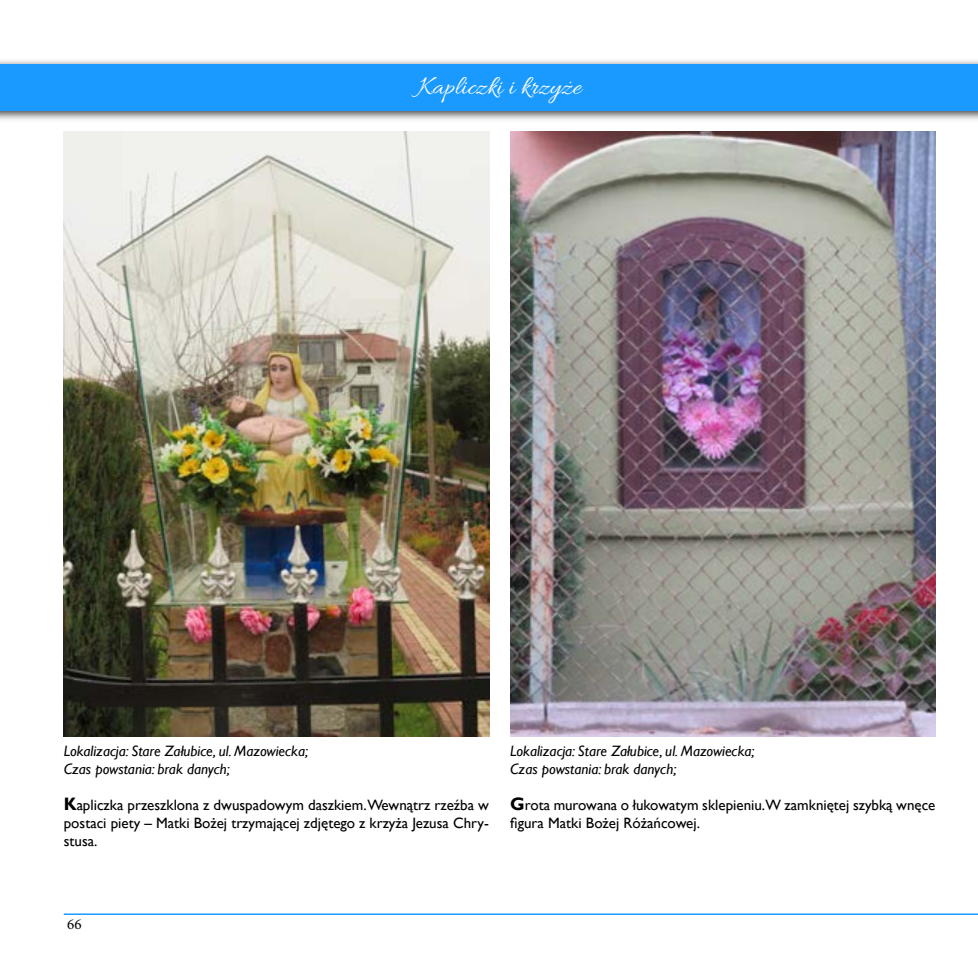
<style>
.page{position:relative;width:978px;height:978px;background:#fff}
.page>*{position:absolute;margin:0;border:0;box-sizing:border-box;transform-origin:0 0}
.t1{font:27px "Allura";color:#fff}
.t2{font:15px/18px "Gill Sans";color:#000;text-align:justify}
.t3{font:italic 15px/18px "Gill Sans";color:#000}
.t4{font:15px "Minion Pro";color:#000}
.s1{font-weight:700;font-size:18px}
</style>
<div class="page">
<div style="left:0;top:59px;width:978px;height:63px;background:#000;opacity:.75"></div>
<div style="left:0;top:64px;width:978px;height:47px;background:#1a9aff"></div>
<img style="left:64px;top:131px;width:425px;height:605px">
<img style="left:510px;top:131px;width:425px;height:605px">
<hr style="left:64px;top:913px;width:914px;height:2px;background:#1a9aff">
<h1 class="t1" style="left:418px;top:72px;width:165px">Kapliczki i krzyże</h1>
<p class="t3" style="left:64px;top:742px;width:246px">Lokalizacja: Stare Załubice, ul. Mazowiecka;<br>Czas powstania: brak danych;</p>
<p class="t2" style="left:64px;top:796px;width:427px"><span class="s1">K</span>apliczka przeszklona z dwuspadowym daszkiem.Wewnątrz rzeźba w postaci piety – Matki Bożej trzymającej zdjętego z krzyża Jezusa Chry&shy;stusa.</p>
<p class="t3" style="left:510px;top:742px;width:246px">Lokalizacja: Stare Załubice, ul. Mazowiecka;<br>Czas powstania: brak danych;</p>
<p class="t2" style="left:510px;top:796px;width:427px"><span class="s1">G</span>rota murowana o łukowatym sklepieniu.W zamkniętej szybką wnęce figura Matki Bożej Różańcowej.</p>
<p class="t4" style="left:67px;top:914px;width:16px">66</p>
</div>
